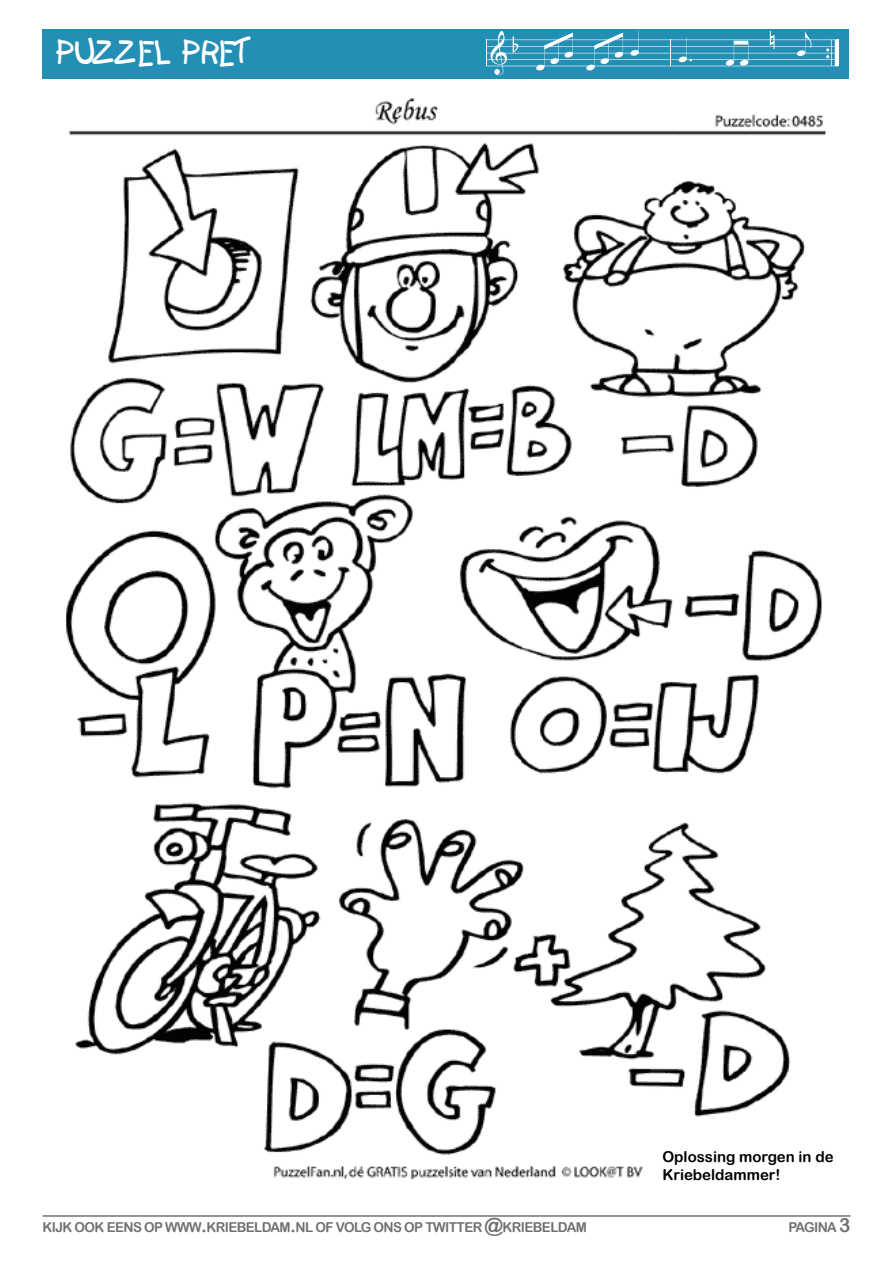
<style>
.page{position:relative;width:893px;height:1263px;background:#fff}
.page>*{position:absolute;margin:0;border:0;box-sizing:border-box;transform-origin:0 0}
.t1{font:33px "Kids Plain";letter-spacing:-.05em;color:#fff}
.t2{font:15px/18px "Arial Rounded MT Bold";color:#000}
.t3{font:13.65px "Arial Rounded MT Bold";letter-spacing:-.045em;color:#707173}
.s1{font-size:19.5px}
</style>
<div class="page">
<hr style="left:43px;top:1215px;width:807px;height:2px;background:#707173">
<div style="left:43px;top:29px;width:806px;height:50px;background:#248fb4"></div>
<svg style="left:797px;top:31px;width:15px;height:25px"></svg>
<svg style="left:630px;top:31px;width:9px;height:25px"></svg>
<svg style="left:770px;top:31px;width:4px;height:18px"></svg>
<svg style="left:725px;top:41px;width:23px;height:25px"></svg>
<svg style="left:586px;top:33px;width:37px;height:38px"></svg>
<svg style="left:536px;top:33px;width:37px;height:38px"></svg>
<svg style="left:678px;top:37px;width:14px;height:26px"></svg>
<hr style="left:486px;top:40px;width:352px;height:1px;background:#fff">
<hr style="left:486px;top:53px;width:352px;height:1px;background:#fff">
<hr style="left:486px;top:46px;width:352px;height:1px;background:#fff">
<hr style="left:486px;top:59px;width:352px;height:1px;background:#fff">
<hr style="left:486px;top:66px;width:352px;height:1px;background:#fff">
<svg style="left:486px;top:31px;width:21px;height:44px"></svg>
<svg style="left:670px;top:41px;width:1px;height:25px"></svg>
<svg style="left:826px;top:40px;width:13px;height:26px"></svg>
<svg style="left:513px;top:36px;width:5px;height:17px"></svg>
<img style="left:66px;top:98px;width:760px;height:1080px">
<h1 class="t1" style="left:57px;top:32px;width:199px">PUZZEL PRET</h1>
<p class="t2" style="left:662px;top:1147px;width:173px">Oplossing morgen in de<br>Kriebeldammer!</p>
<p class="t3" style="left:43px;top:1219px;width:546px">KIJK OOK EENS OP WWW<span class="s1">.</span>KRIEBELDAM<span class="s1">.</span>NL OF VOLG ONS OP TWITTER <span class="s1">@</span>KRIEBELDAM</p>
<p class="t3" style="left:788px;top:1219px;width:64px">PAGINA <span class="s1">3</span></p>
</div>
